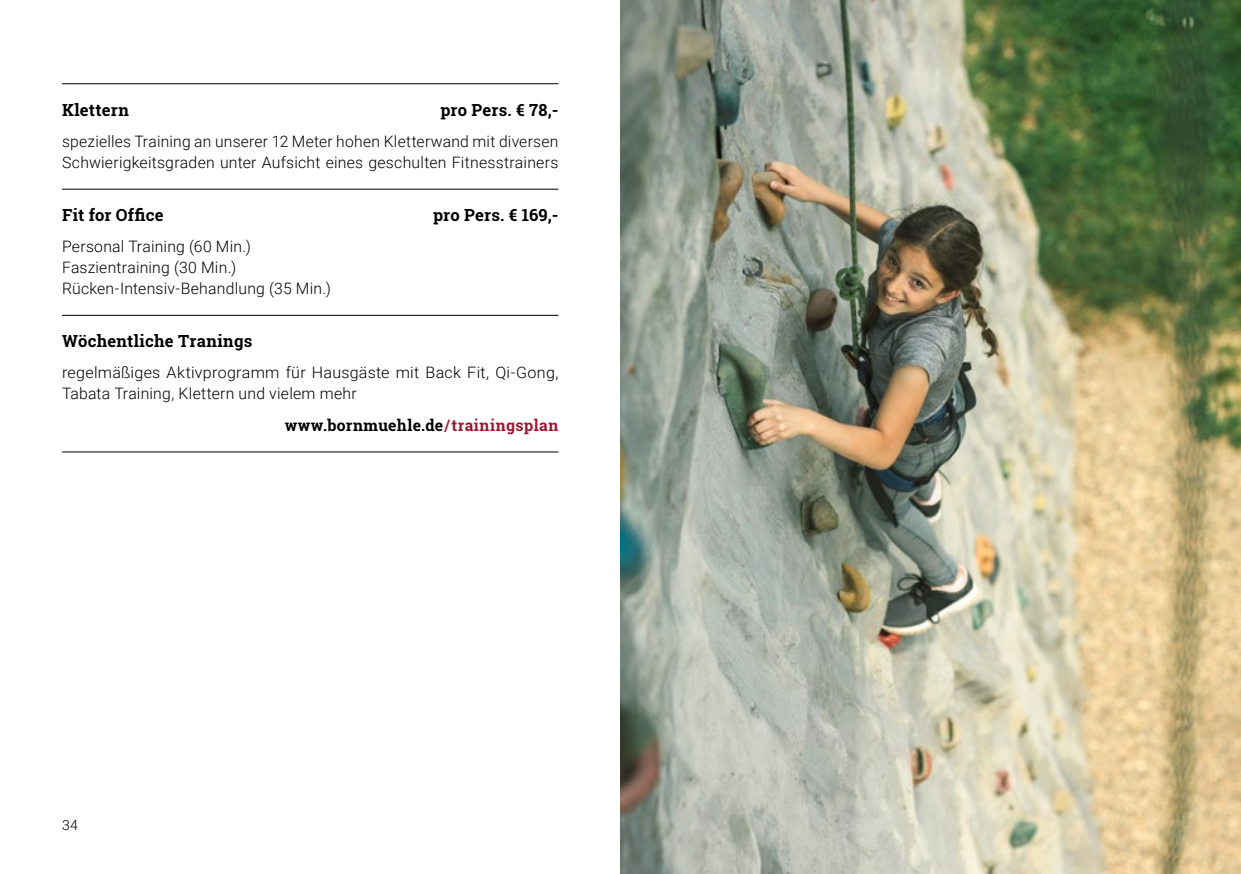
<style>
.page{position:relative;width:1241px;height:874px;background:#fff}
.page>*{position:absolute;margin:0;border:0;box-sizing:border-box;transform-origin:0 0}
.Copy_BM-Broschüre-TS{font:700 16.62px "Roboto Slab";letter-spacing:.01em;color:#000}
.Copy_BM-Broschüre-TS-2{font:300 15.75px/21px "Roboto";letter-spacing:.015em;color:#000}
.Copy_BM-Broschüre-TS-3{font:700 15.75px "Roboto Slab";letter-spacing:.025em;color:#000}
.t1{font:300 14px "Roboto";color:#000}
.s1{color:#9b182f}
</style>
<div class="page">
<img style="left:620px;top:0;width:620px;height:873px">
<hr style="left:62px;top:83px;width:496px;height:1px;background:#000">
<hr style="left:62px;top:189px;width:496px;height:1px;background:#000">
<hr style="left:62px;top:315px;width:496px;height:1px;background:#000">
<hr style="left:62px;top:451px;width:496px;height:1px;background:#000">
<p class="Copy_BM-Broschüre-TS" style="left:62px;top:98px;width:68px">Klettern</p>
<p class="Copy_BM-Broschüre-TS" style="left:440px;top:98px;width:119px">pro Pers. € 78,-</p>
<p class="Copy_BM-Broschüre-TS-2" style="left:62px;top:130px;width:498px">spezielles Training an unserer 12 Meter hohen Kletterwand mit diversen<br>Schwierigkeitsgraden unter Aufsicht eines geschulten Fitnesstrainers</p>
<p class="Copy_BM-Broschüre-TS" style="left:62px;top:203px;width:103px">Fit for Office</p>
<p class="Copy_BM-Broschüre-TS" style="left:433px;top:203px;width:127px">pro Pers. € 169,-</p>
<p class="Copy_BM-Broschüre-TS-2" style="left:62px;top:235px;width:270px">Personal Training (60 Min.)<br>Faszientraining (30 Min.)<br>Rücken-Intensiv-Behandlung (35 Min.)</p>
<p class="Copy_BM-Broschüre-TS" style="left:62px;top:329px;width:192px">Wöchentliche Tranings</p>
<p class="Copy_BM-Broschüre-TS-2" style="left:62px;top:361px;width:498px">regelmäßiges Aktivprogramm für Hausgäste mit Back Fit, Qi-Gong,<br>Tabata Training, Klettern und vielem mehr</p>
<p class="Copy_BM-Broschüre-TS-3" style="left:284px;top:414px;width:275px">www.bornmuehle.de <span class="s1">/ trainingsplan</span></p>
<p class="t1" style="left:62px;top:814px;width:17px">34</p>
</div>
